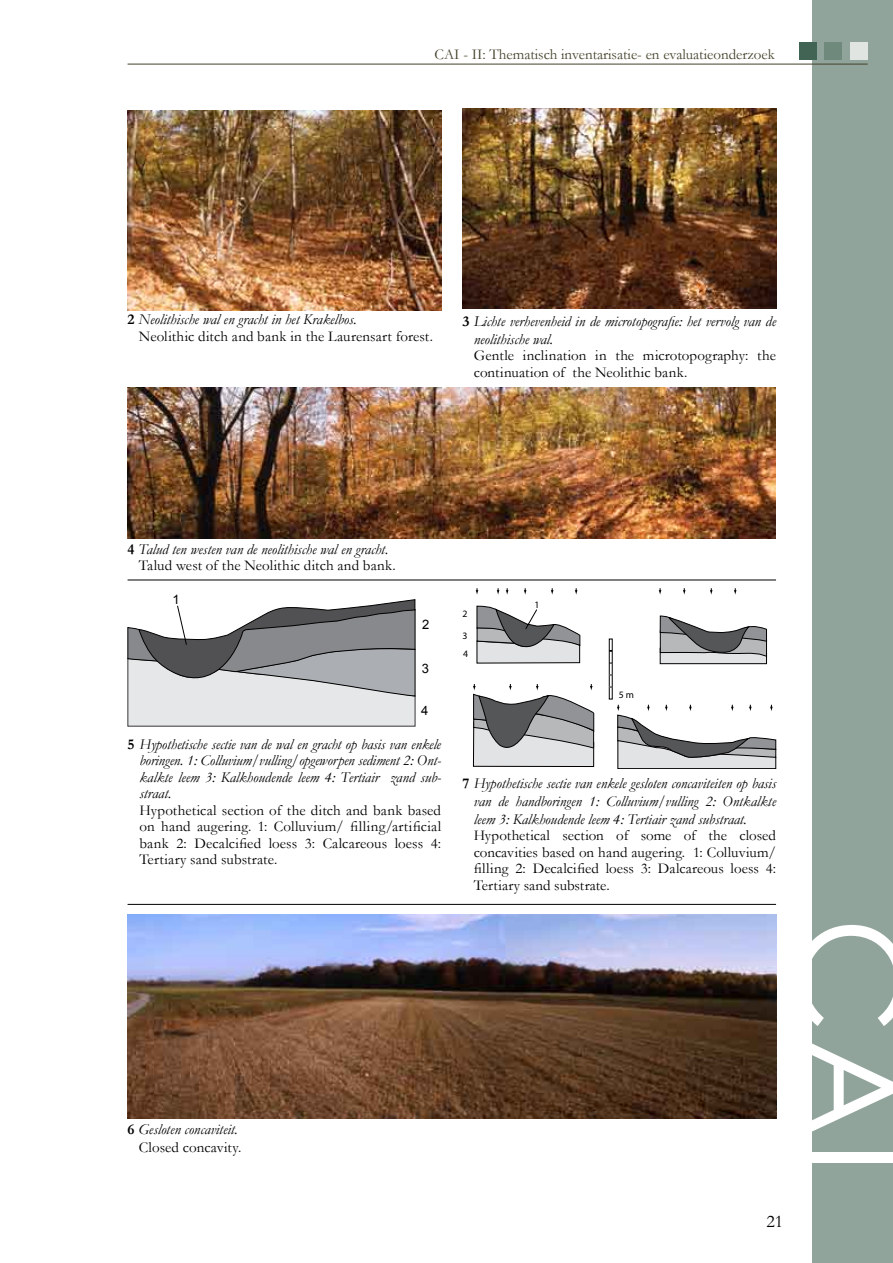
<style>
.page{position:relative;width:893px;height:1263px;background:#fff}
.page>*{position:absolute;margin:0;border:0;box-sizing:border-box;transform-origin:0 0}
.t1{font:144px "Century Gothic";color:#fff}
.t2{font:18px "Garamond";color:#000}
.t3{font:italic 15px/18px "Garamond";color:#000}
.t4{font:15px/16.5px "Garamond";letter-spacing:.005em;color:#000}
.t5{font:15px "Garamond";color:#44432c}
.t6{font:13.05px "Arial";color:#000}
.t7{font:9.75px/18.3px "Myriad";color:#000}
.s1{font-weight:700}
.s2{font-style:italic}
.s3{font-weight:700;font-style:normal}
.s4{font-style:normal}
</style>
<div class="page">
<div style="left:812px;top:0;width:81px;height:1263px;background:#91a49b"></div>
<hr style="left:128px;top:64px;width:740px;height:1px;background:#44432c">
<div style="left:799px;top:43px;width:17px;height:17px;background:#426455"></div>
<div style="left:825px;top:43px;width:17px;height:17px;background:#6f897c"></div>
<div style="left:850px;top:43px;width:17px;height:17px;background:#e0e5e2"></div>
<img style="left:128px;top:111px;width:313px;height:199px">
<img style="left:128px;top:387px;width:648px;height:151px">
<img style="left:462px;top:109px;width:314px;height:199px">
<img style="left:128px;top:914px;width:648px;height:205px">
<hr style="left:128px;top:904px;width:648px;height:1px;background:#000">
<svg style="left:128px;top:599px;width:288px;height:127px"></svg>
<svg style="left:476px;top:606px;width:104px;height:58px"></svg>
<svg style="left:476px;top:588px;width:2px;height:7px"></svg>
<svg style="left:497px;top:588px;width:2px;height:7px"></svg>
<svg style="left:506px;top:588px;width:2px;height:7px"></svg>
<svg style="left:524px;top:588px;width:3px;height:7px"></svg>
<svg style="left:551px;top:588px;width:3px;height:7px"></svg>
<svg style="left:575px;top:588px;width:2px;height:7px"></svg>
<svg style="left:659px;top:588px;width:2px;height:7px"></svg>
<svg style="left:683px;top:588px;width:3px;height:7px"></svg>
<svg style="left:710px;top:588px;width:3px;height:7px"></svg>
<svg style="left:734px;top:588px;width:3px;height:7px"></svg>
<svg style="left:473px;top:684px;width:121px;height:83px"></svg>
<svg style="left:609px;top:615px;width:167px;height:154px"></svg>
<hr style="left:128px;top:580px;width:648px;height:1px;background:#000">
<p class="t5" style="left:435px;top:44px;width:342px">CAI - II: Thematisch inventarisatie- en evaluatieonderzoek</p>
<p class="t4" style="left:139px;top:311px;width:296px;text-indent:-11px"><span class="s1">2</span> <span class="s2">Neolithische wal en gracht in het Krakelbos.<br></span>Neolithic ditch and bank in the Laurensart forest.</p>
<p class="t3" style="left:474px;top:311px;width:304px;text-indent:-11px"><span class="s3">3</span> Lichte verhevenheid in de microtopografie: het vervolg van de neolithische wal.</p>
<p class="t4" style="left:474px;top:347px;width:304px">Gentle inclination in the microtopography: the continuation of the Neolithic bank.</p>
<p class="t3" style="left:139px;top:541px;width:259px;line-height:16.5px;text-indent:-11px"><span class="s3">4</span> Talud ten westen van de neolithische wal en gracht.<br><span class="s4">Talud west of the Neolithic ditch and bank.</span></p>
<p class="t6" style="left:173px;top:591px;width:9px">1</p>
<p class="t6" style="left:422px;top:615px;width:9px">2</p>
<p class="t6" style="left:422px;top:659px;width:9px">3</p>
<p class="t6" style="left:421px;top:702px;width:9px">4</p>
<p class="t3" style="left:139px;top:735px;width:303px;line-height:16.5px;text-align:justify;text-indent:-12px"><span class="s3">5</span> Hypothetische sectie van de wal en gracht op basis van enkele boringen. 1: Colluvium/vulling/opgeworpen sediment 2: Ont&shy;kalkte leem 3: Kalkhoudende leem 4: Tertiair zand sub&shy;straat.</p>
<p class="t4" style="left:139px;top:801px;width:303px;text-align:justify">Hypothetical section of the ditch and bank based on hand augering. 1: Colluvium/ filling/artificial bank 2: Decalcified loess 3: Calcareous loess 4:<br>Tertiary sand substrate.</p>
<p class="t3" style="left:128px;top:1120px;width:115px;text-align:right"><span class="s3">6</span> Gesloten concaviteit.<br><span class="s4">Closed concavity.</span></p>
<p class="t7" style="left:462px;top:605px;width:7px">2</p>
<p class="t7" style="left:463px;top:627px;width:7px">3<br>4</p>
<p class="t7" style="left:534px;top:596px;width:7px">1</p>
<p class="t7" style="left:619px;top:686px;width:17px">5 m</p>
<p class="t3" style="left:474px;top:774px;width:304px;text-align:justify;text-indent:-11px"><span class="s3">7</span> Hypothetische sectie van enkele gesloten concaviteiten op basis van de handboringen 1: Colluvium/vulling 2: Ontkalkte leem 3: Kalkhoudende leem 4: Tertiair zand substraat.</p>
<p class="t4" style="left:474px;top:827px;width:304px;text-align:justify">Hypothetical section of some of the closed concavities based on hand augering. 1: Colluvium/ filling 2: Decalcified loess 3: Dalcareous loess 4:<br>Tertiary sand substrate.</p>
<h1 class="t1" style="left:952px;top:917px;width:258px;rotate:90deg">CAI</h1>
<p class="t2" style="left:766px;top:1209px;width:18px">21</p>
</div>
